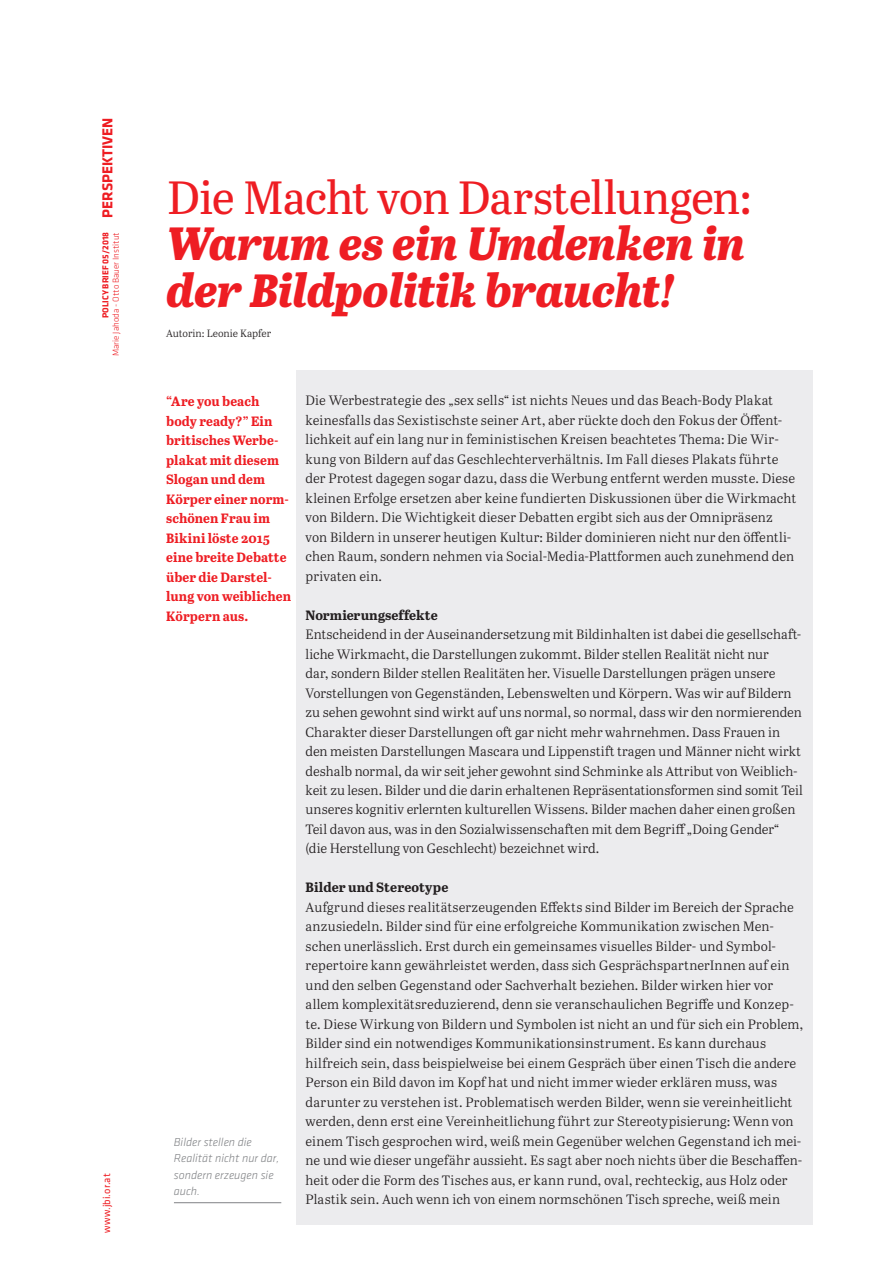
<style>
.page{position:relative;width:893px;height:1263px;background:#fff}
.page>*{position:absolute;margin:0;border:0;box-sizing:border-box;transform-origin:0 0}
.t1{font:italic 800 46.5px/46.5px "Abril Text";letter-spacing:-.015em;color:#ee1d23}
.t2{font:46.5px "Abril Text";letter-spacing:-.025em;color:#ee1d23}
.t3{font:13.5px/19.5px "Abril Text Lt";letter-spacing:.005em;color:#231f20}
.t4{font:700 13.5px/19.5px "Abril Text";color:#ee1d23}
.t5{font:700 13.5px "Abril Text";letter-spacing:.005em;color:#231f20}
.t6{font:italic 300 12px/16.5px "Klavika";color:#808285}
.t7{font:10.5px "Abril Text Lt";color:#231f20}
.t8{font:10.5px "Klavika";letter-spacing:.01em;color:#ee1d23}
.t9{font:700 9px "Klavika";color:#ee1d23}
.t10{font:300 9px "Klavika";color:#ee1d23}
.s1{font-size:15px}
</style>
<div class="page">
<div style="left:296px;top:370px;width:517px;height:855px;background:#ececee"></div>
<hr style="left:174px;top:1202px;width:107px;height:1px;background:#808285">
<p class="t9" style="left:101px;top:318px;width:202px;rotate:-90deg">POLICY BRIEF 05/2018 <span class="s1">PERSPEKTIVEN</span></p>
<p class="t10" style="left:111px;top:356px;width:125px;rotate:-90deg">Marie Jahoda - Otto Bauer Institut</p>
<p class="t8" style="left:101px;top:1233px;width:61px;rotate:-90deg">www.jbi.or.at</p>
<h1 class="t2" style="left:168px;top:164px;width:586px">Die Macht von Darstellungen:</h1>
<h1 class="t1" style="left:166px;top:221px;width:580px">Warum es ein Umdenken in der Bildpolitik braucht!</h1>
<p class="t7" style="left:166px;top:326px;width:106px">Autorin: Leonie Kapfer</p>
<p class="t4" style="left:166px;top:392px;width:126px">“Are you beach body ready?” Ein britisches Werbe&shy;plakat mit diesem<br>Slogan und dem<br>Körper einer norm&shy;schönen Frau im<br>Bikini löste 2015 eine breite Debatte über die Darstel&shy;lung von weiblichen<br>Körpern aus.</p>
<p class="t6" style="left:174px;top:1134px;width:107px">Bilder stellen die<br>Realität nicht nur dar, sondern erzeugen sie auch.</p>
<p class="t3" style="left:306px;top:390px;width:492px">Die Werbestrategie des „sex sells“ ist nichts Neues und das Beach-Body Plakat keinesfalls das Sexistischste seiner Art, aber rückte doch den Fokus der Öffent&shy;lichkeit auf ein lang nur in feministischen Kreisen beachtetes Thema: Die Wir&shy;kung von Bildern auf das Geschlechterverhältnis. Im Fall dieses Plakats führte der Protest dagegen sogar dazu, dass die Werbung entfernt werden musste. Diese kleinen Erfolge ersetzen aber keine fundierten Diskussionen über die Wirkmacht von Bildern. Die Wichtigkeit dieser Debatten ergibt sich aus der Omnipräsenz von Bildern in unserer heutigen Kultur: Bilder dominieren nicht nur den öffentli&shy;chen Raum, sondern nehmen via Social-Media-Plattformen auch zunehmend den privaten ein.</p>
<p class="t5" style="left:306px;top:607px;width:134px">Normierungseffekte</p>
<p class="t3" style="left:306px;top:624px;width:499px">Entscheidend in der Auseinandersetzung mit Bildinhalten ist dabei die gesellschaft&shy;liche Wirkmacht, die Darstellungen zukommt. Bilder stellen Realität nicht nur<br>dar, sondern Bilder stellen Realitäten her. Visuelle Darstellungen prägen unsere Vorstellungen von Gegenständen, Lebenswelten und Körpern. Was wir auf Bildern zu sehen gewohnt sind wirkt auf uns normal, so normal, dass wir den normierenden Charakter dieser Darstellungen oft gar nicht mehr wahrnehmen. Dass Frauen in den meisten Darstellungen Mascara und Lippenstift tragen und Männer nicht wirkt deshalb normal, da wir seit jeher gewohnt sind Schminke als Attribut von Weiblich&shy;keit zu lesen. Bilder und die darin erhaltenen Repräsentationsformen sind somit Teil unseres kognitiv erlernten kulturellen Wissens. Bilder machen daher einen großen Teil davon aus, was in den Sozialwissenschaften mit dem Begriff „Doing Gender“ (die Herstellung von Geschlecht) bezeichnet wird.</p>
<p class="t5" style="left:306px;top:880px;width:144px">Bilder und Stereotype</p>
<p class="t3" style="left:306px;top:897px;width:499px">Aufgrund dieses realitätserzeugenden Effekts sind Bilder im Bereich der Sprache anzusiedeln. Bilder sind für eine erfolgreiche Kommunikation zwischen Men&shy;schen unerlässlich. Erst durch ein gemeinsames visuelles Bilder- und Symbol&shy;repertoire kann gewährleistet werden, dass sich GesprächspartnerInnen auf ein und den selben Gegenstand oder Sachverhalt beziehen. Bilder wirken hier vor allem komplexitätsreduzierend, denn sie veranschaulichen Begriffe und Konzep&shy;te. Diese Wirkung von Bildern und Symbolen ist nicht an und für sich ein Problem, Bilder sind ein notwendiges Kommunikationsinstrument. Es kann durchaus hilfreich sein, dass beispielweise bei einem Gespräch über einen Tisch die andere Person ein Bild davon im Kopf hat und nicht immer wieder erklären muss, was darunter zu verstehen ist. Problematisch werden Bilder, wenn sie vereinheitlicht werden, denn erst eine Vereinheitlichung führt zur Stereotypisierung: Wenn von einem Tisch gesprochen wird, weiß mein Gegenüber welchen Gegenstand ich mei&shy;ne und wie dieser ungefähr aussieht. Es sagt aber noch nichts über die Beschaffen&shy;heit oder die Form des Tisches aus, er kann rund, oval, rechteckig, aus Holz oder Plastik sein. Auch wenn ich von einem normschönen Tisch spreche, weiß mein</p>
</div>
